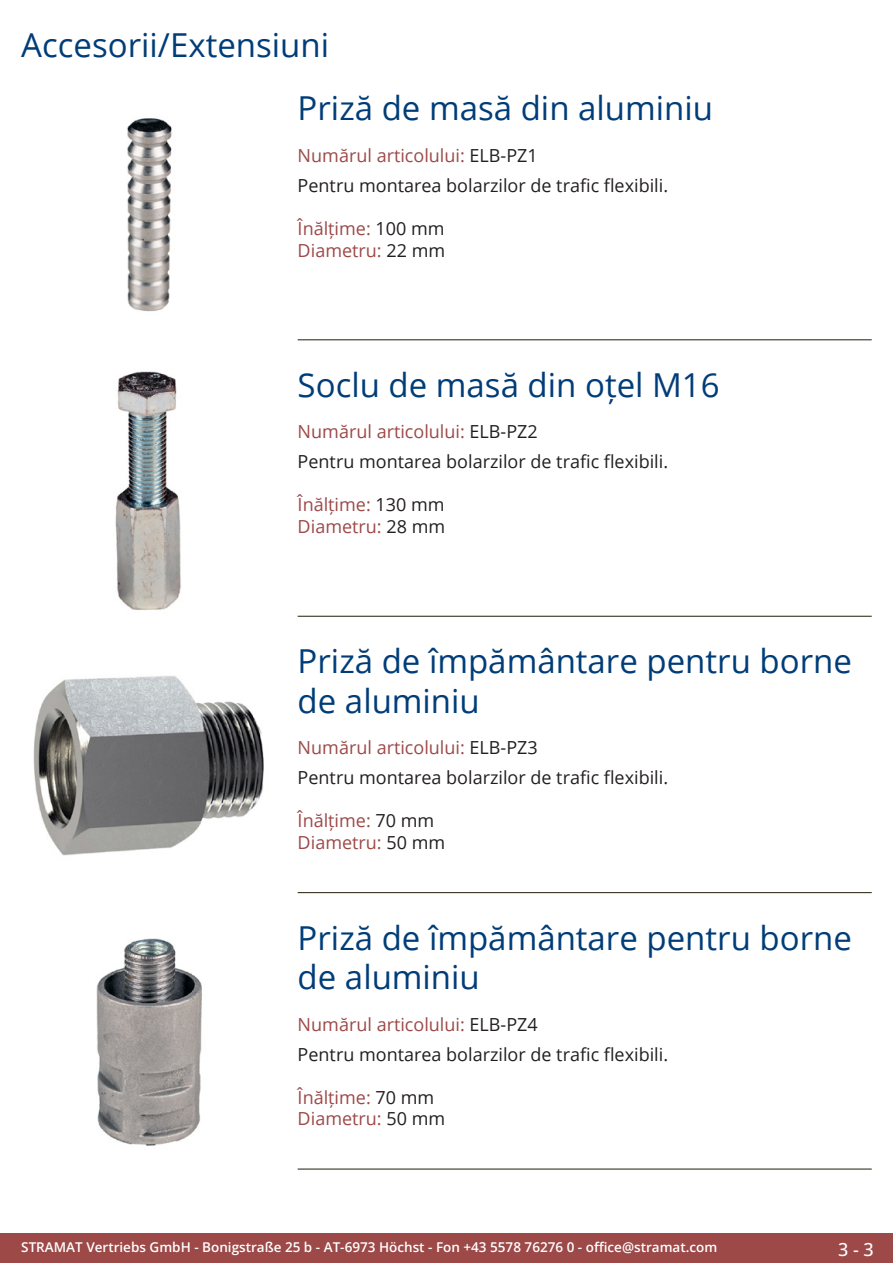
<style>
.page{position:relative;width:893px;height:1263px;background:#fff}
.page>*{position:absolute;margin:0;border:0;box-sizing:border-box;transform-origin:0 0}
.Produkttitel{font:33px/39.6px "Open Sans";color:#003d78}
.RastTitel{font:33px "Open Sans";color:#003d78}
.Beschreibung_Text{font:18px "Open Sans";color:#231f20}
.Beschreibung_Text-2{font:18px/21.6px "Open Sans";color:#9c4948}
.TechDaten_Überschrif{font:18px "Open Sans";color:#9c4948}
.t1{font:500 18px "Open Sans";color:#fff}
.t2{font:600 13.5px "Open Sans";color:#fff}
.s1{color:#231f20}
</style>
<div class="page">
<div style="left:0;top:1233px;width:893px;height:30px;background:#9c4948"></div>
<hr style="left:298px;top:340px;width:574px;height:1px;background:#201d08">
<hr style="left:298px;top:616px;width:574px;height:1px;background:#201d08">
<hr style="left:298px;top:892px;width:574px;height:1px;background:#201d08">
<hr style="left:298px;top:1169px;width:574px;height:1px;background:#201d08">
<img style="left:127px;top:118px;width:45px;height:194px">
<img style="left:115px;top:371px;width:66px;height:239px">
<img style="left:33px;top:676px;width:231px;height:180px">
<img style="left:96px;top:938px;width:106px;height:208px">
<p class="RastTitel" style="left:21px;top:22px;width:309px">Accesorii/Extensiuni</p>
<p class="Produkttitel" style="left:298px;top:88px;width:417px">Priză de masă din aluminiu</p>
<p class="TechDaten_Überschrif" style="left:298px;top:143px;width:242px">Numărul articolului: <span class="s1">ELB-PZ1</span></p>
<p class="Beschreibung_Text" style="left:298px;top:173px;width:372px">Pentru montarea bolarzilor de trafic flexibili.</p>
<p class="Beschreibung_Text-2" style="left:298px;top:217px;width:149px">Înălțime: <span class="s1">100 mm<br></span>Diametru: <span class="s1">22 mm</span></p>
<p class="Produkttitel" style="left:298px;top:364px;width:423px">Soclu de masă din oțel M16</p>
<p class="TechDaten_Überschrif" style="left:298px;top:420px;width:242px">Numărul articolului: <span class="s1">ELB-PZ2</span></p>
<p class="Beschreibung_Text" style="left:298px;top:449px;width:372px">Pentru montarea bolarzilor de trafic flexibili.</p>
<p class="Beschreibung_Text-2" style="left:298px;top:494px;width:149px">Înălțime: <span class="s1">130 mm<br></span>Diametru: <span class="s1">28 mm</span></p>
<p class="Produkttitel" style="left:298px;top:640px;width:556px">Priză de împământare pentru borne de aluminiu</p>
<p class="TechDaten_Überschrif" style="left:298px;top:735px;width:242px">Numărul articolului: <span class="s1">ELB-PZ3</span></p>
<p class="Beschreibung_Text" style="left:298px;top:765px;width:372px">Pentru montarea bolarzilor de trafic flexibili.</p>
<p class="Beschreibung_Text-2" style="left:298px;top:810px;width:149px">Înălțime: <span class="s1">70 mm<br></span>Diametru: <span class="s1">50 mm</span></p>
<p class="Produkttitel" style="left:298px;top:917px;width:556px">Priză de împământare pentru borne de aluminiu</p>
<p class="TechDaten_Überschrif" style="left:298px;top:1012px;width:242px">Numărul articolului: <span class="s1">ELB-PZ4</span></p>
<p class="Beschreibung_Text" style="left:298px;top:1042px;width:372px">Pentru montarea bolarzilor de trafic flexibili.</p>
<p class="Beschreibung_Text-2" style="left:298px;top:1086px;width:149px">Înălțime: <span class="s1">70 mm<br></span>Diametru: <span class="s1">50 mm</span></p>
<p class="t2" style="left:21px;top:1238px;width:698px">STRAMAT Vertriebs GmbH - Bonigstraße 25 b - AT-6973 Höchst - Fon +43 5578 76276 0 - office@stramat.com</p>
<p class="t1" style="left:838px;top:1237px;width:37px">3 - 3</p>
</div>
